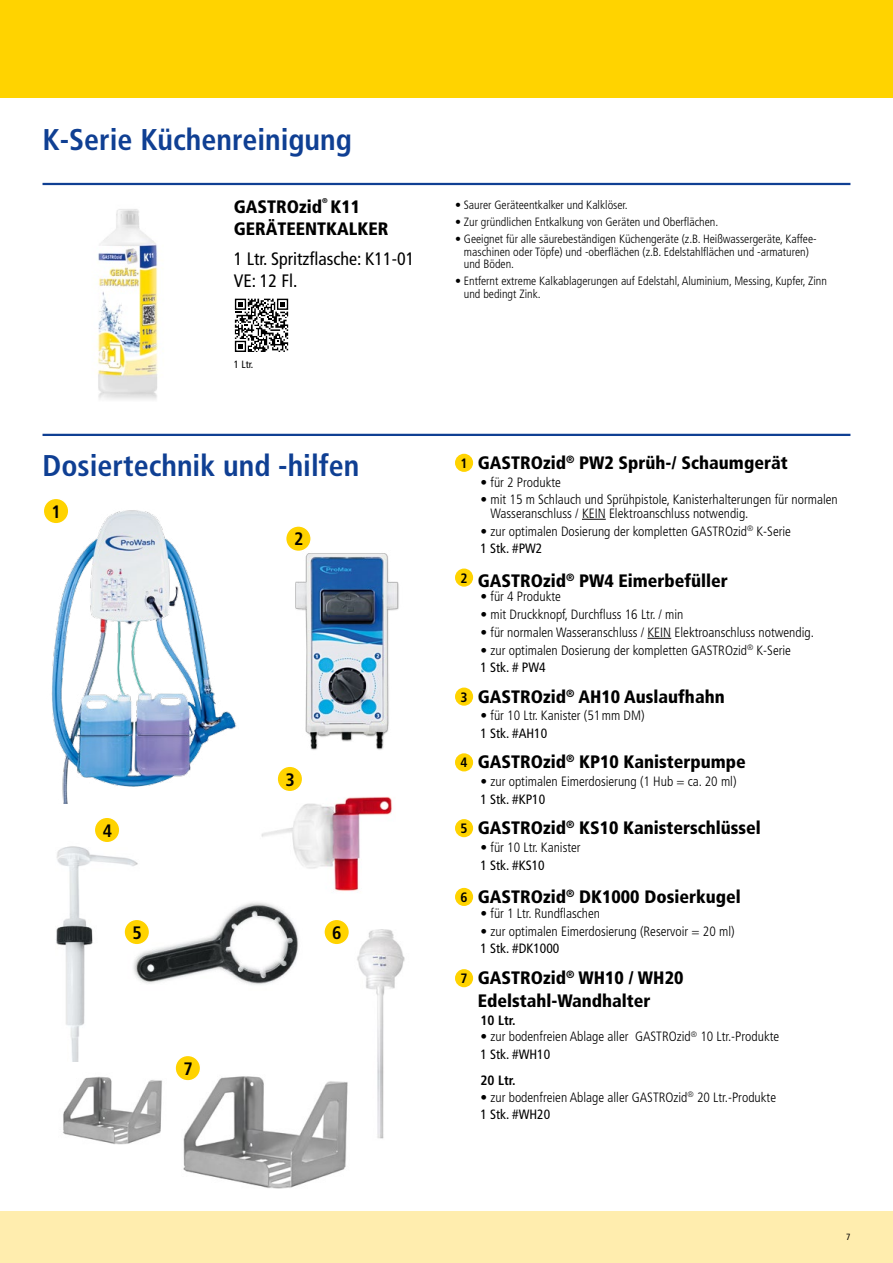
<style>
.page{position:relative;width:893px;height:1263px;background:#fff}
.page>*{position:absolute;margin:0;border:0;box-sizing:border-box;transform-origin:0 0}
.t1{font:700 condensed 30px "Frutiger";color:#0f3f93}
.t2{font:900 condensed 18px/21.8px "Frutiger";color:#000}
.t3{font:condensed 18px/21.8px "Frutiger";color:#000}
.t4{font:700 condensed 18px "Frutiger";color:#000}
.t5{font:300 condensed 13.5px/17.7px "Frutiger";color:#000}
.t6{font:condensed 13.5px "Frutiger";color:#000}
.t7{font:700 condensed 13.5px "Frutiger";color:#000}
.t8{font:300 condensed 12px/12.8px "Frutiger";color:#000}
.t9{font:condensed 10.5px "Frutiger";color:#000}
.t10{font:condensed 9px "Frutiger";color:#000}
.t11{font:900 condensed 7.05px "Frutiger";color:#000}
.s1{font-weight:700;font-size:13.65px}
.s2{font-weight:400}
</style>
<div class="page">
<div style="left:0;top:0;width:893px;height:98px;background:#ffd300"></div>
<div style="left:0;top:1212px;width:893px;height:51px;background:#ffedae"></div>
<img style="left:51px;top:510px;width:186px;height:293px">
<img style="left:295px;top:553px;width:104px;height:197px">
<img style="left:261px;top:797px;width:131px;height:94px">
<img style="left:97px;top:209px;width:61px;height:191px">
<img style="left:357px;top:929px;width:48px;height:210px">
<img style="left:56px;top:846px;width:82px;height:215px">
<img style="left:123px;top:884px;width:196px;height:119px">
<img style="left:183px;top:1076px;width:165px;height:113px">
<img style="left:63px;top:1076px;width:99px;height:69px">
<svg style="left:234px;top:298px;width:55px;height:54px"></svg>
<hr style="left:43px;top:183px;width:807px;height:2px;background:#0f3f93">
<hr style="left:43px;top:434px;width:807px;height:2px;background:#0f3f93">
<svg style="left:582px;top:519px;width:24px;height:1px"></svg>
<svg style="left:647px;top:638px;width:24px;height:1px"></svg>
<div style="left:455px;top:454px;width:18px;height:18px;background:#ffd300;border-radius:50%"></div>
<div style="left:455px;top:568px;width:18px;height:19px;background:#ffd300;border-radius:50%"></div>
<div style="left:455px;top:687px;width:18px;height:19px;background:#ffd300;border-radius:50%"></div>
<div style="left:455px;top:753px;width:18px;height:18px;background:#ffd300;border-radius:50%"></div>
<div style="left:455px;top:819px;width:18px;height:18px;background:#ffd300;border-radius:50%"></div>
<div style="left:455px;top:888px;width:18px;height:18px;background:#ffd300;border-radius:50%"></div>
<div style="left:455px;top:969px;width:18px;height:18px;background:#ffd300;border-radius:50%"></div>
<div style="left:43px;top:498px;width:26px;height:26px;background:#ffd300;border-radius:50%"></div>
<div style="left:43px;top:497px;width:27px;height:27px;border:2px solid #fff;border-radius:50%"></div>
<div style="left:277px;top:766px;width:26px;height:26px;background:#ffd300;border-radius:50%"></div>
<div style="left:276px;top:765px;width:27px;height:27px;border:2px solid #fff;border-radius:50%"></div>
<div style="left:286px;top:526px;width:25px;height:25px;background:#ffd300;border-radius:50%"></div>
<div style="left:285px;top:525px;width:27px;height:27px;border:2px solid #fff;border-radius:50%"></div>
<div style="left:324px;top:919px;width:25px;height:26px;background:#ffd300;border-radius:50%"></div>
<div style="left:323px;top:918px;width:27px;height:27px;border:2px solid #fff;border-radius:50%"></div>
<div style="left:175px;top:1055px;width:26px;height:26px;background:#ffd300;border-radius:50%"></div>
<div style="left:174px;top:1054px;width:27px;height:28px;border:2px solid #fff;border-radius:50%"></div>
<div style="left:94px;top:817px;width:26px;height:26px;background:#ffd300;border-radius:50%"></div>
<div style="left:94px;top:816px;width:27px;height:27px;border:2px solid #fff;border-radius:50%"></div>
<div style="left:124px;top:919px;width:26px;height:26px;background:#ffd300;border-radius:50%"></div>
<div style="left:123px;top:918px;width:27px;height:27px;border:2px solid #fff;border-radius:50%"></div>
<h1 class="t1" style="left:43px;top:122px;width:311px">K-Serie Küchenreinigung</h1>
<h2 class="t2" style="left:234px;top:196px;width:90px">GASTROzid</h2>
<p class="t11" style="left:322px;top:197px;width:7px">®</p>
<h2 class="t2" style="left:234px;top:196px;width:156px;text-indent:97px">K11<br>GERÄTEENTKALKER</h2>
<h2 class="t3" style="left:234px;top:248px;width:182px">1 Ltr. Spritzflasche: K11-01<br>VE: 12 Fl.</h2>
<p class="t9" style="left:234px;top:359px;width:21px">1 Ltr.</p>
<p class="t8" style="left:455px;top:198px;width:174px">• Saurer Geräteentkalker und Kalklöser.</p>
<p class="t8" style="left:455px;top:215px;width:265px">• Zur gründlichen Entkalkung von Geräten und Oberflächen.</p>
<p class="t8" style="left:464px;top:232px;width:354px;text-indent:-9px">• Geeignet für alle säurebeständigen Küchengeräte (z.B. Heißwassergeräte, Kaffee&shy;maschinen oder Töpfe) und -oberflächen (z.B. Edelstahlflächen und -armaturen) und Böden.</p>
<p class="t8" style="left:464px;top:275px;width:365px;text-indent:-9px">• Entfernt extreme Kalkablagerungen auf Edelstahl, Aluminium, Messing, Kupfer, Zinn und bedingt Zink.</p>
<h1 class="t1" style="left:43px;top:448px;width:318px">Dosiertechnik und -hilfen</h1>
<h2 class="t2" style="left:460px;top:452px;width:329px"><span class="s1">1</span> GASTROzid<sup>®</sup> PW2 Sprüh-/ Schaumgerät</h2>
<p class="t5" style="left:480px;top:473px;width:82px">• für 2 Produkte</p>
<p class="t5" style="left:490px;top:493px;width:349px;line-height:13.5px;text-indent:-10px">• mit 15 m Schlauch und Sprühpistole, Kanisterhalterungen für normalen<br>Wasseranschluss / KEIN Elektroanschluss notwendig.</p>
<p class="t5" style="left:480px;top:522px;width:312px">• zur optimalen Dosierung der kompletten GASTROzid<sup>®</sup> K-Serie<br><span class="s2">1 Stk. #PW2</span></p>
<h2 class="t2" style="left:460px;top:569px;width:269px"><sup>2</sup> GASTROzid<sup>®</sup> PW4 Eimerbefüller</h2>
<p class="t5" style="left:480px;top:588px;width:82px">• für 4 Produkte</p>
<p class="t5" style="left:480px;top:606px;width:205px">• mit Druckknopf, Durchfluss 16 Ltr. / min</p>
<p class="t5" style="left:480px;top:624px;width:335px">• für normalen Wasseranschluss / KEIN Elektroanschluss notwendig.</p>
<p class="t5" style="left:480px;top:641px;width:312px">• zur optimalen Dosierung der kompletten GASTROzid<sup>®</sup> K-Serie<br><span class="s2">1 Stk. # PW4</span></p>
<h2 class="t2" style="left:460px;top:685px;width:266px"><span class="s1">3</span> GASTROzid<sup>®</sup> AH10 Auslaufhahn</h2>
<p class="t5" style="left:480px;top:707px;width:166px">• für 10 Ltr. Kanister (51mm DM)</p>
<p class="t6" style="left:480px;top:726px;width:68px">1 Stk. #AH10</p>
<h2 class="t2" style="left:460px;top:751px;width:287px"><span class="s1">4</span> GASTROzid<sup>®</sup> KP10 Kanisterpumpe</h2>
<p class="t5" style="left:480px;top:773px;width:258px">• zur optimalen Eimerdosierung (1 Hub = ca. 20 ml)</p>
<p class="t6" style="left:480px;top:791px;width:66px">1 Stk. #KP10</p>
<h2 class="t2" style="left:460px;top:817px;width:302px"><span class="s1">5</span> GASTROzid<sup>®</sup> KS10 Kanisterschlüssel</h2>
<p class="t5" style="left:480px;top:839px;width:102px">• für 10 Ltr. Kanister</p>
<p class="t6" style="left:480px;top:857px;width:66px">1 Stk. #KS10</p>
<h2 class="t2" style="left:460px;top:886px;width:282px"><span class="s1">6</span> GASTROzid<sup>®</sup> DK1000 Dosierkugel</h2>
<p class="t5" style="left:480px;top:904px;width:121px">• für 1 Ltr. Rundflaschen</p>
<p class="t5" style="left:480px;top:922px;width:256px">• zur optimalen Eimerdosierung (Reservoir = 20 ml)</p>
<p class="t6" style="left:480px;top:941px;width:80px">1 Stk. #DK1000</p>
<h2 class="t2" style="left:478px;top:967px;width:207px;line-height:22.5px;text-indent:-17px"><span class="s1">7</span> GASTROzid<sup>®</sup> WH10 / WH20<br>Edelstahl-Wandhalter</h2>
<p class="t7" style="left:480px;top:1012px;width:37px">10 Ltr.</p>
<p class="t5" style="left:480px;top:1028px;width:300px">• zur bodenfreien Ablage aller GASTROzid<sup>®</sup> 10 Ltr.-Produkte<br><span class="s2">1 Stk. #WH10</span></p>
<p class="t7" style="left:480px;top:1072px;width:37px">20 Ltr.</p>
<p class="t5" style="left:480px;top:1088px;width:297px">• zur bodenfreien Ablage aller GASTROzid<sup>®</sup> 20 Ltr.-Produkte<br><span class="s2">1 Stk. #WH20</span></p>
<h2 class="t4" style="left:52px;top:501px;width:11px">1</h2>
<h2 class="t4" style="left:294px;top:528px;width:11px">2</h2>
<h2 class="t4" style="left:286px;top:769px;width:11px">3</h2>
<h2 class="t4" style="left:103px;top:820px;width:11px">4</h2>
<h2 class="t4" style="left:332px;top:922px;width:11px">6</h2>
<h2 class="t4" style="left:132px;top:922px;width:11px">5</h2>
<h2 class="t4" style="left:183px;top:1058px;width:11px">7</h2>
<p class="t10" style="left:846px;top:1231px;width:6px">7</p>
</div>
